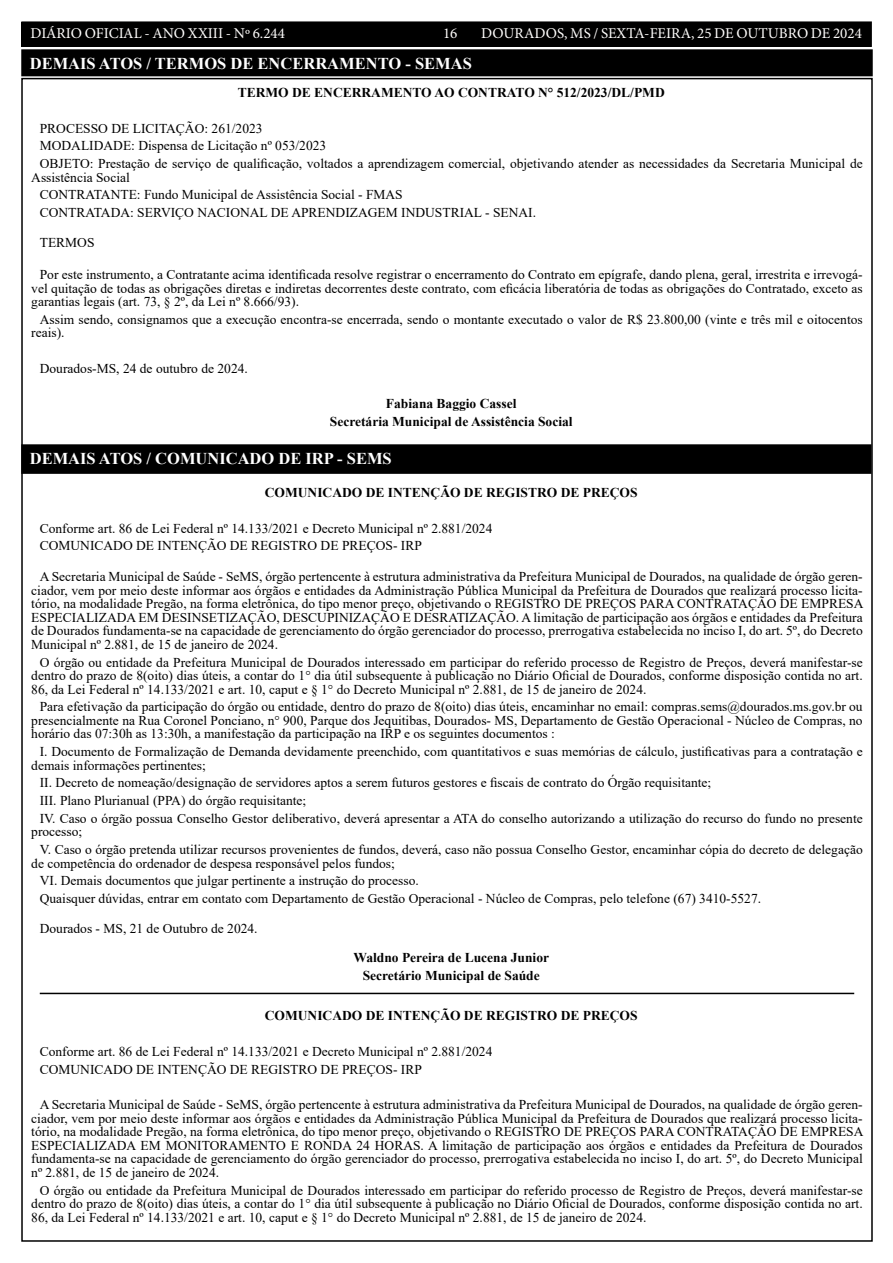
<style>
.page{position:relative;width:893px;height:1263px;background:#fff}
.page>*{position:absolute;margin:0;border:0;box-sizing:border-box;transform-origin:0 0}
.t1{font:700 16.5px "Times New Roman";color:#fff}
.t2{font:15px "Minion Pro";color:#fffefd}
.t3{font:13.5px/13.5px "Times New Roman";color:#000}
.t4{font:700 13.5px/17.7px "Times New Roman";color:#000;text-align:center}
.s1{color:#000}
</style>
<div class="page">
<div style="left:21px;top:22px;width:850px;height:24px;background:#000"></div>
<div style="left:21px;top:21px;width:851px;height:26px;border:2px solid #000"></div>
<hr style="left:40px;top:993px;width:814px;height:1px;background:#000">
<div style="left:23px;top:446px;width:846px;height:26px;background:#000"></div>
<div style="left:21px;top:444px;width:850px;height:30px;border:4px solid #000"></div>
<div style="left:23px;top:51px;width:848px;height:23px;background:#000"></div>
<div style="left:21px;top:49px;width:852px;height:27px;border:4px solid #000"></div>
<p class="t2" style="left:31px;top:24px;width:256px">DIÁRIO OFICIAL - ANO XXIII - Nº <span class="s1">6.244</span></p>
<p class="t2" style="left:443px;top:24px;width:16px">16</p>
<p class="t2" style="left:481px;top:24px;width:382px">DOURADOS, MS / SEXTA-FEIRA, 25 DE OUTUBRO DE 2024</p>
<p class="t1" style="left:30px;top:52px;width:444px">DEMAIS ATOS / TERMOS DE ENCERRAMENTO - SEMAS</p>
<p class="t4" style="left:238px;top:83px;width:428px">TERMO DE ENCERRAMENTO AO CONTRATO N° 512/2023/DL/PMD</p>
<p class="t3" style="left:40px;top:119px;width:824px;line-height:17.7px">PROCESSO DE LICITAÇÃO: 261/2023<br>MODALIDADE: Dispensa de Licitação nº 053/2023<br>OBJETO: Prestação de serviço de qualificação, voltados a aprendizagem comercial, objetivando atender as necessidades da Secretaria Municipal de</p>
<p class="t3" style="left:40px;top:168px;width:498px;line-height:17.7px;text-indent:-9px">Assistência Social<br>CONTRATANTE: Fundo Municipal de Assistência Social - FMAS<br>CONTRATADA: SERVIÇO NACIONAL DE APRENDIZAGEM INDUSTRIAL - SENAI.</p>
<p class="t3" style="left:40px;top:235px;width:56px">TERMOS</p>
<p class="t3" style="left:31px;top:267px;width:833px;text-align:justify;text-indent:9px">Por este instrumento, a Contratante acima identificada resolve registrar o encerramento do Contrato em epígrafe, dando plena, geral, irrestrita e irrevogá&shy;vel quitação de todas as obrigações diretas e indiretas decorrentes deste contrato, com eficácia liberatória de todas as obrigações do Contratado, exceto as garantias legais (art. 73, § 2º, da Lei nº 8.666/93).</p>
<p class="t3" style="left:31px;top:312px;width:833px;text-indent:9px">Assim sendo, consignamos que a execução encontra-se encerrada, sendo o montante executado o valor de R$ 23.800,00 (vinte e três mil e oitocentos reais).</p>
<p class="t3" style="left:40px;top:361px;width:210px">Dourados-MS, 24 de outubro de 2024.</p>
<p class="t4" style="left:330px;top:395px;width:244px">Fabiana Baggio Cassel<br>Secretária Municipal de Assistência Social</p>
<p class="t1" style="left:30px;top:447px;width:363px">DEMAIS ATOS / COMUNICADO DE IRP - SEMS</p>
<p class="t4" style="left:265px;top:483px;width:374px">COMUNICADO DE INTENÇÃO DE REGISTRO DE PREÇOS</p>
<p class="t3" style="left:40px;top:519px;width:454px;line-height:17.7px">Conforme art. 86 de Lei Federal nº 14.133/2021 e Decreto Municipal nº 2.881/2024<br>COMUNICADO DE INTENÇÃO DE REGISTRO DE PREÇOS- IRP</p>
<p class="t3" style="left:31px;top:570px;width:834px;text-align:justify;text-indent:9px">A Secretaria Municipal de Saúde - SeMS, órgão pertencente à estrutura administrativa da Prefeitura Municipal de Dourados, na qualidade de órgão geren&shy;ciador, vem por meio deste informar aos órgãos e entidades da Administração Pública Municipal da Prefeitura de Dourados que realizará processo licita&shy;tório, na modalidade Pregão, na forma eletrônica, do tipo menor preço, objetivando o REGISTRO DE PREÇOS PARA CONTRATAÇÃO DE EMPRESA ESPECIALIZADA EM DESINSETIZAÇÃO, DESCUPINIZAÇÃO E DESRATIZAÇÃO. A limitação de participação aos órgãos e entidades da Prefeitura de Dourados fundamenta-se na capacidade de gerenciamento do órgão gerenciador do processo, prerrogativa estabelecida no inciso I, do art. 5º, do Decreto Municipal nº 2.881, de 15 de janeiro de 2024.</p>
<p class="t3" style="left:31px;top:655px;width:833px;text-align:justify;text-indent:9px">O órgão ou entidade da Prefeitura Municipal de Dourados interessado em participar do referido processo de Registro de Preços, deverá manifestar-se dentro do prazo de 8(oito) dias úteis, a contar do 1° dia útil subsequente à publicação no Diário Oficial de Dourados, conforme disposição contida no art.<br>86, da Lei Federal nº 14.133/2021 e art. 10, caput e § 1° do Decreto Municipal nº 2.881, de 15 de janeiro de 2024.</p>
<p class="t3" style="left:31px;top:700px;width:833px;text-align:justify;text-indent:9px">Para efetivação da participação do órgão ou entidade, dentro do prazo de 8(oito) dias úteis, encaminhar no email: compras.sems@dourados.ms.gov.br ou presencialmente na Rua Coronel Ponciano, n° 900, Parque dos Jequitibas, Dourados- MS, Departamento de Gestão Operacional - Núcleo de Compras, no horário das 07:30h as 13:30h, a manifestação da participação na IRP e os seguintes documentos :</p>
<p class="t3" style="left:31px;top:744px;width:833px;text-indent:9px">I. Documento de Formalização de Demanda devidamente preenchido, com quantitativos e suas memórias de cálculo, justificativas para a contratação e demais informações pertinentes;</p>
<p class="t3" style="left:40px;top:774px;width:824px;line-height:17.7px">II. Decreto de nomeação/designação de servidores aptos a serem futuros gestores e fiscais de contrato do Órgão requisitante;<br>III. Plano Plurianual (PPA) do órgão requisitante;<br>IV. Caso o órgão possua Conselho Gestor deliberativo, deverá apresentar a ATA do conselho autorizando a utilização do recurso do fundo no presente</p>
<p class="t3" style="left:40px;top:823px;width:824px;line-height:17.7px;text-indent:-9px">processo;<br>V. Caso o órgão pretenda utilizar recursos provenientes de fundos, deverá, caso não possua Conselho Gestor, encaminhar cópia do decreto de delegação</p>
<p class="t3" style="left:40px;top:854px;width:723px;line-height:17.7px;text-indent:-9px">de competência do ordenador de despesa responsável pelos fundos;<br>VI. Demais documentos que julgar pertinente a instrução do processo.<br>Quaisquer dúvidas, entrar em contato com Departamento de Gestão Operacional - Núcleo de Compras, pelo telefone (67) 3410-5527.</p>
<p class="t3" style="left:40px;top:921px;width:219px">Dourados - MS, 21 de Outubro de 2024.</p>
<p class="t4" style="left:354px;top:948px;width:197px">Waldno Pereira de Lucena Junior<br>Secretário Municipal de Saúde</p>
<p class="t4" style="left:265px;top:1007px;width:374px">COMUNICADO DE INTENÇÃO DE REGISTRO DE PREÇOS</p>
<p class="t3" style="left:40px;top:1042px;width:454px;line-height:17.7px">Conforme art. 86 de Lei Federal nº 14.133/2021 e Decreto Municipal nº 2.881/2024<br>COMUNICADO DE INTENÇÃO DE REGISTRO DE PREÇOS- IRP</p>
<p class="t3" style="left:31px;top:1097px;width:834px;text-align:justify;text-indent:9px">A Secretaria Municipal de Saúde - SeMS, órgão pertencente à estrutura administrativa da Prefeitura Municipal de Dourados, na qualidade de órgão geren&shy;ciador, vem por meio deste informar aos órgãos e entidades da Administração Pública Municipal da Prefeitura de Dourados que realizará processo licita&shy;tório, na modalidade Pregão, na forma eletrônica, do tipo menor preço, objetivando o REGISTRO DE PREÇOS PARA CONTRATAÇÃO DE EMPRESA ESPECIALIZADA EM MONITORAMENTO E RONDA 24 HORAS. A limitação de participação aos órgãos e entidades da Prefeitura de Dourados fundamenta-se na capacidade de gerenciamento do órgão gerenciador do processo, prerrogativa estabelecida no inciso I, do art. 5º, do Decreto Municipal nº 2.881, de 15 de janeiro de 2024.</p>
<p class="t3" style="left:31px;top:1183px;width:833px;text-align:justify;text-indent:9px">O órgão ou entidade da Prefeitura Municipal de Dourados interessado em participar do referido processo de Registro de Preços, deverá manifestar-se dentro do prazo de 8(oito) dias úteis, a contar do 1° dia útil subsequente à publicação no Diário Oficial de Dourados, conforme disposição contida no art.<br>86, da Lei Federal nº 14.133/2021 e art. 10, caput e § 1° do Decreto Municipal nº 2.881, de 15 de janeiro de 2024.</p>
</div>
